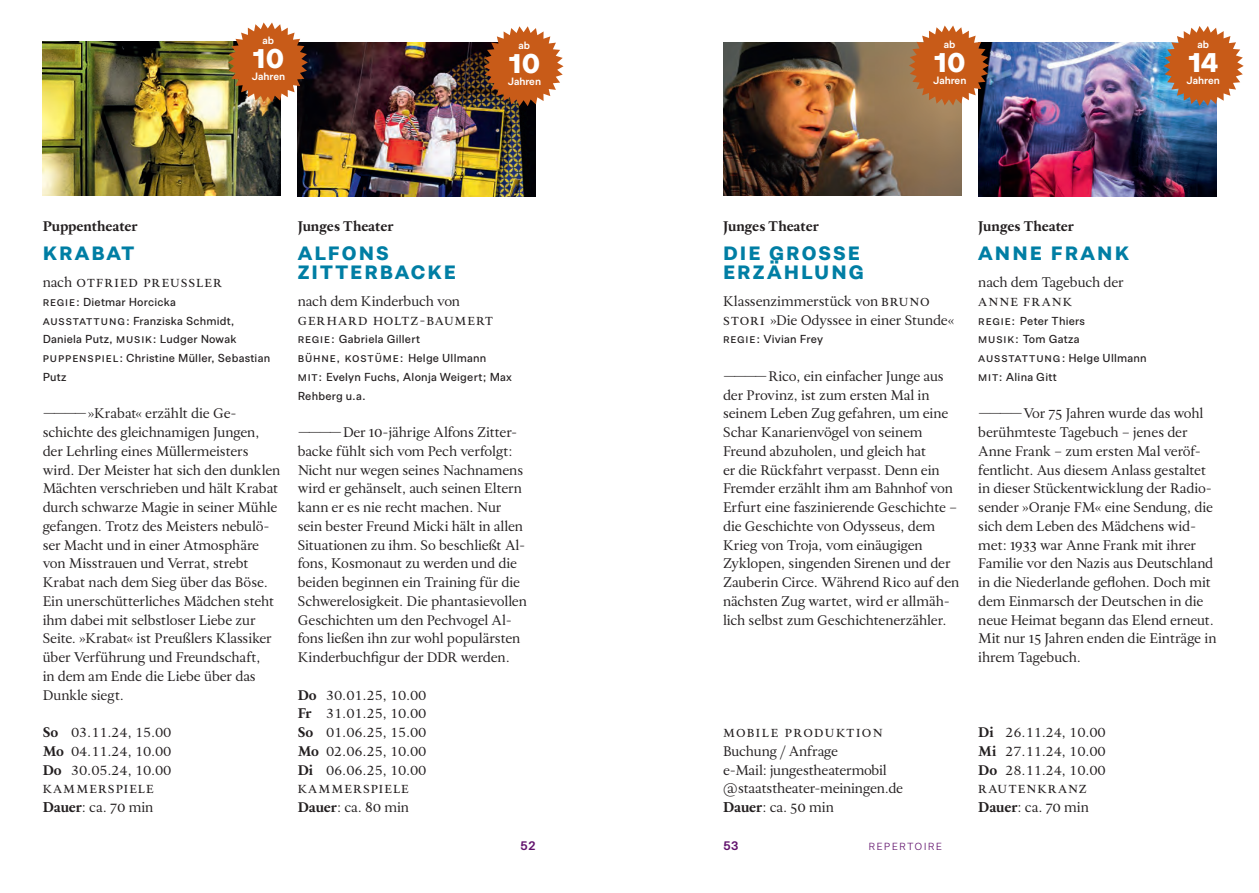
<style>
.page{position:relative;width:1259px;height:893px;background:#fff}
.page>*{position:absolute;margin:0;border:0;box-sizing:border-box;transform-origin:0 0}
.t1{font:800 31.5px "Allrounder Grotesk";color:#fff}
.t2{font:800 22.5px/18.8px "Allrounder Grotesk";letter-spacing:.09em;color:#007ea4}
.t3{font:13.8px "Allrounder Antiqua";color:#231f20}
.t4{font:13.5px/18.8px "Allrounder Antiqua";color:#231f20}
.t5{font:13.5px/18.8px "Allrounder Antiqua";letter-spacing:.08em;color:#231f20}
.t6{font:700 13.5px "Allrounder Antiqua";letter-spacing:-.015em;color:#231f20}
.t7{font:13.5px/18.8px "Allrounder Antiqua";letter-spacing:.055em;color:#231f20}
.t8{font:12.75px/18.8px "Allrounder Antiqua";letter-spacing:-.02em;color:#231f20;text-align:justify}
.t9{font:12px "Allrounder Grotesk";letter-spacing:.1em;color:#61116c}
.t10{font:700 12px "Allrounder Grotesk";color:#61116c}
.t11{font:500 11.25px/18.8px "Allrounder Grotesk";letter-spacing:.045em;color:#231f20}
.t12{font:500 11.25px/18.8px "Allrounder Grotesk";letter-spacing:.02em;color:#231f20}
.t13{font:500 11.25px/18.8px "Allrounder Grotesk";letter-spacing:.07em;color:#231f20}
.t14{font:700 10.35px "Allrounder Grotesk";color:#fff}
.s1{font-weight:700;font-size:13.5px}
.s2{font-size:13.5px}
.s3{font-weight:700}
</style>
<div class="page">
<img style="left:298px;top:43px;width:238px;height:154px">
<img style="left:723px;top:42px;width:238px;height:154px">
<img style="left:978px;top:43px;width:238px;height:153px">
<svg style="left:909px;top:26px;width:80px;height:79px;background:#be7242"></svg>
<svg style="left:483px;top:26px;width:80px;height:80px"></svg>
<svg style="left:1163px;top:26px;width:80px;height:80px"></svg>
<img style="left:43px;top:42px;width:238px;height:153px">
<svg style="left:228px;top:22px;width:80px;height:80px"></svg>
<p class="t14" style="left:263px;top:32px;width:13px">ab</p>
<h1 class="t1" style="left:252px;top:31px;width:33px">10</h1>
<p class="t14" style="left:252px;top:68px;width:35px">Jahren</p>
<p class="t14" style="left:518px;top:37px;width:13px">ab</p>
<h1 class="t1" style="left:508px;top:37px;width:33px">10</h1>
<p class="t14" style="left:508px;top:73px;width:35px">Jahren</p>
<p class="t14" style="left:944px;top:37px;width:13px">ab</p>
<h1 class="t1" style="left:933px;top:36px;width:33px">10</h1>
<p class="t14" style="left:933px;top:73px;width:35px">Jahren</p>
<p class="t14" style="left:1197px;top:36px;width:13px">ab</p>
<h1 class="t1" style="left:1188px;top:35px;width:32px">14</h1>
<p class="t14" style="left:1186px;top:72px;width:35px">Jahren</p>
<p class="t6" style="left:43px;top:215px;width:97px">Puppentheater</p>
<h2 class="t2" style="left:43px;top:241px;width:93px">KRABAT</h2>
<p class="t5" style="left:43px;top:272px;width:181px">nach Otfried Preussler</p>
<p class="t11" style="left:43px;top:292px;width:229px">R egie: Dietmar Horcicka<br>Ausstattung: Franziska Schmidt,<br>Daniela Putz, M usik : Ludger Nowak<br>P uppenspiel: Christine Müller, Sebastian<br>Putz</p>
<p class="t4" style="left:43px;top:403px;width:239px">———— »Krabat« erzählt die Ge&shy;schichte des gleichnamigen Jungen, der Lehrling eines Müllermeisters wird. Der Meister hat sich den dunklen Mächten verschrieben und hält Krabat durch schwarze Magie in seiner Mühle gefangen. Trotz des Meisters nebulö&shy;ser Macht und in einer Atmosphäre von Misstrauen und Verrat, strebt Krabat nach dem Sieg über das Böse.<br>Ein unerschütterliches Mädchen steht ihm dabei mit selbstloser Liebe zur Seite. »Krabat« ist Preußlers Klassiker über Verführung und Freundschaft,<br>in dem am Ende die Liebe über das Dunkle siegt.</p>
<p class="t8" style="left:43px;top:722px;width:130px"><span class="s1">So</span> 03<span class="s2">.</span>11<span class="s2">.</span>24<span class="s2">,</span> 15<span class="s2">.</span>00<br><span class="s1">Mo</span> 04<span class="s2">.</span>11<span class="s2">.</span>24<span class="s2">,</span> 10<span class="s2">.</span>00<br><span class="s1">Do</span> 30<span class="s2">.</span>05<span class="s2">.</span>24<span class="s2">,</span> 10<span class="s2">.</span>00</p>
<p class="t5" style="left:43px;top:778px;width:113px">kammerspiele</p>
<p class="t3" style="left:43px;top:796px;width:112px"><span class="s3">Dauer</span>: ca. 70 min</p>
<p class="t6" style="left:298px;top:215px;width:97px">Junges Theater</p>
<h2 class="t2" style="left:298px;top:241px;width:160px">ALFONS<br>ZITTERBACKE</h2>
<p class="t7" style="left:298px;top:291px;width:197px">nach dem Kinderbuch von<br>Gerhard Holtz-Baumert</p>
<p class="t12" style="left:298px;top:329px;width:216px">R egie: Gabriela Gillert<br>Bühne, kostüme: Helge Ullmann mit: Evelyn Fuchs, Alonja Weigert; Max<br>Rehberg u.a.</p>
<p class="t4" style="left:298px;top:422px;width:231px">———— Der 10-jährige Alfons Zitter&shy;backe fühlt sich vom Pech verfolgt:<br>Nicht nur wegen seines Nachnamens wird er gehänselt, auch seinen Eltern kann er es nie recht machen. Nur sein bester Freund Micki hält in allen Situationen zu ihm. So beschließt Al&shy;fons, Kosmonaut zu werden und die beiden beginnen ein Training für die Schwerelosigkeit. Die phantasievollen Geschichten um den Pechvogel Al&shy;fons ließen ihn zur wohl populärsten Kinderbuchfigur der DDR werden.</p>
<p class="t8" style="left:298px;top:685px;width:130px"><span class="s1">Do</span> 30<span class="s2">.</span>01<span class="s2">.</span>25<span class="s2">,</span> 10<span class="s2">.</span>00<br><span class="s1">Fr</span> 31<span class="s2">.</span>01<span class="s2">.</span>25<span class="s2">,</span> 10<span class="s2">.</span>00<br><span class="s1">So</span> 01<span class="s2">.</span>06<span class="s2">.</span>25<span class="s2">,</span> 15<span class="s2">.</span>00<br><span class="s1">Mo</span> 02<span class="s2">.</span>06<span class="s2">.</span>25<span class="s2">,</span> 10<span class="s2">.</span>00<br><span class="s1">Di</span> 06<span class="s2">.</span>06<span class="s2">.</span>25<span class="s2">,</span> 10<span class="s2">.</span>00</p>
<p class="t5" style="left:298px;top:778px;width:113px">kammerspiele<br><span class="s3">Dauer</span>: ca. 80 min</p>
<p class="t6" style="left:723px;top:215px;width:97px">Junges Theater</p>
<h2 class="t2" style="left:723px;top:241px;width:142px">DIE GROSSE<br>ERZÄHLUNG</h2>
<p class="t4" style="left:723px;top:291px;width:233px">Klassenzimmerstück von Bruno<br>S tori »Die Odyssee in einer Stunde«</p>
<p class="t13" style="left:723px;top:329px;width:102px">R egie: Vivian Frey</p>
<p class="t4" style="left:723px;top:366px;width:238px">———— Rico, ein einfacher Junge aus der Provinz, ist zum ersten Mal in seinem Leben Zug gefahren, um eine Schar Kanarienvögel von seinem Freund abzuholen, und gleich hat<br>er die Rückfahrt verpasst. Denn ein Fremder erzählt ihm am Bahnhof von Erfurt eine faszinierende Geschichte – die Geschichte von Odysseus, dem Krieg von Troja, vom einäugigen Zyklopen, singenden Sirenen und der Zauberin Circe. Während Rico auf den nächsten Zug wartet, wird er allmäh&shy;lich selbst zum Geschichtenerzähler.</p>
<p class="t4" style="left:723px;top:722px;width:182px">mobile produktion<br>Buchung / Anfrage<br>e-Mail: jungestheatermobil @staatstheater-meiningen.de</p>
<p class="t3" style="left:723px;top:796px;width:112px"><span class="s3">Dauer</span>: ca. 50 min</p>
<p class="t10" style="left:520px;top:836px;width:17px">52</p>
<p class="t10" style="left:723px;top:836px;width:17px">53</p>
<p class="t9" style="left:868px;top:837px;width:75px">repertoire</p>
<p class="t6" style="left:978px;top:215px;width:97px">Junges Theater</p>
<h2 class="t2" style="left:978px;top:241px;width:152px">ANNE FRANK</h2>
<p class="t5" style="left:978px;top:272px;width:147px">nach dem Tagebuch der<br>Anne Frank</p>
<p class="t13" style="left:978px;top:311px;width:170px">R egie: Peter Thiers<br>M usik: Tom Gatza ausstattung: Helge Ullmann mit: Alina Gitt</p>
<p class="t4" style="left:978px;top:403px;width:240px">———— Vor 75 Jahren wurde das wohl berühmteste Tagebuch – jenes der Anne Frank – zum ersten Mal veröf&shy;fentlicht. Aus diesem Anlass gestaltet in dieser Stückentwicklung der Radio&shy;sender »Oranje FM« eine Sendung, die sich dem Leben des Mädchens wid&shy;met: 1933 war Anne Frank mit ihrer Familie vor den Nazis aus Deutschland in die Niederlande geflohen. Doch mit dem Einmarsch der Deutschen in die neue Heimat begann das Elend erneut.<br>Mit nur 15 Jahren enden die Einträge in ihrem Tagebuch.</p>
<p class="t8" style="left:978px;top:722px;width:129px"><span class="s1">Di</span> 26<span class="s2">.</span>11<span class="s2">.</span>24<span class="s2">,</span> 10<span class="s2">.</span>00<br><span class="s1">Mi</span> 27<span class="s2">.</span>11<span class="s2">.</span>24<span class="s2">,</span> 10<span class="s2">.</span>00<br><span class="s1">Do</span> 28<span class="s2">.</span>11<span class="s2">.</span>24<span class="s2">,</span> 10<span class="s2">.</span>00</p>
<p class="t5" style="left:978px;top:778px;width:110px">rautenkranz</p>
<p class="t3" style="left:978px;top:796px;width:112px"><span class="s3">Dauer</span>: ca. 70 min</p>
</div>
